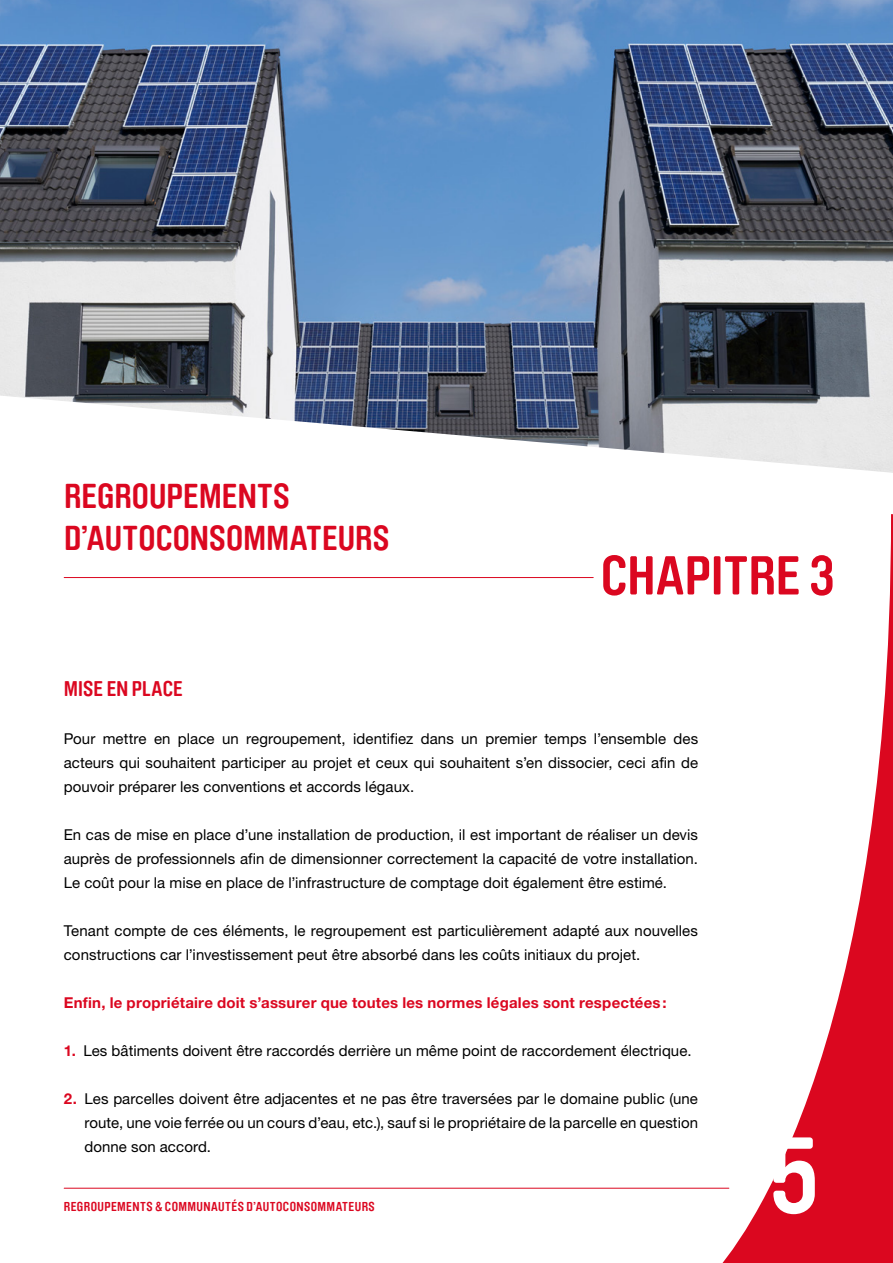
<style>
.page{position:relative;width:893px;height:1263px;background:#fff}
.page>*{position:absolute;margin:0;border:0;box-sizing:border-box;transform-origin:0 0}
.t1{font:700 105px "Brauer Neue Std";color:#fff}
.t2{font:700 54px "Brauer Neue Std";color:#db0720}
.t3{font:700 34.2px/42.6px "Brauer Neue Std";color:#db0720}
.t4{font:700 21px "Brauer Neue Std";letter-spacing:.005em;color:#db0720}
.t5{font:15px/24px "Helvetica Neue LT Pro";letter-spacing:.005em;color:#000;text-align:justify}
.t6{font:700 15px "Helvetica Neue LT Pro";letter-spacing:.015em;color:#db0720}
.t7{font:700 12.75px "Brauer Neue Std";letter-spacing:.03em;color:#db0720}
.s1{font-weight:700;color:#db0720}
</style>
<div class="page">
<hr style="left:64px;top:1188px;width:665px;height:1px;background:#db0720">
<svg style="left:711px;top:514px;width:182px;height:749px"></svg>
<img style="left:0;top:0;width:893px;height:473px">
<hr style="left:64px;top:577px;width:529px;height:1px;background:#db0720">
<h3 class="t3" style="left:64px;top:475px;width:327px">REGROUPEMENTS<br>D’AUTOCONSOMMATEURS</h3>
<h2 class="t2" style="left:601px;top:545px;width:236px">CHAPITRE 3</h2>
<h3 class="t4" style="left:64px;top:676px;width:120px">MISE EN PLACE</h3>
<p class="t5" style="left:64px;top:726px;width:636px">Pour mettre en place un regroupement, identifiez dans un premier temps l’ensemble des acteurs qui souhaitent participer au projet et ceux qui souhaitent s’en dissocier, ceci afin de pouvoir préparer les conventions et accords légaux.</p>
<p class="t5" style="left:64px;top:822px;width:636px">En cas de mise en place d’une installation de production, il est important de réaliser un devis auprès de professionnels afin de dimensionner correctement la capacité de votre installation.<br>Le coût pour la mise en place de l’infrastructure de comptage doit également être estimé.</p>
<p class="t5" style="left:64px;top:918px;width:636px">Tenant compte de ces éléments, le regroupement est particulièrement adapté aux nouvelles constructions car l’investissement peut être absorbé dans les coûts initiaux du projet.</p>
<p class="t6" style="left:64px;top:993px;width:604px">Enfin, le propriétaire doit s’assurer que toutes les normes légales sont respectées:</p>
<p class="t5" style="left:64px;top:1038px;width:629px"><span class="s1">1.</span> Les bâtiments doivent être raccordés derrière un même point de raccordement électrique.</p>
<p class="t5" style="left:84px;top:1086px;width:615px;text-indent:-21px"><span class="s1">2.</span> Les parcelles doivent être adjacentes et ne pas être traversées par le domaine public (une route, une voie ferrée ou un cours d’eau, etc.), sauf si le propriétaire de la parcelle en question donne son accord.</p>
<p class="t7" style="left:64px;top:1199px;width:312px">REGROUPEMENTS &amp; COMMUNAUTÉS D’AUTOCONSOMMATEURS</p>
<h1 class="t1" style="left:769px;top:1115px;width:52px">5</h1>
</div>
